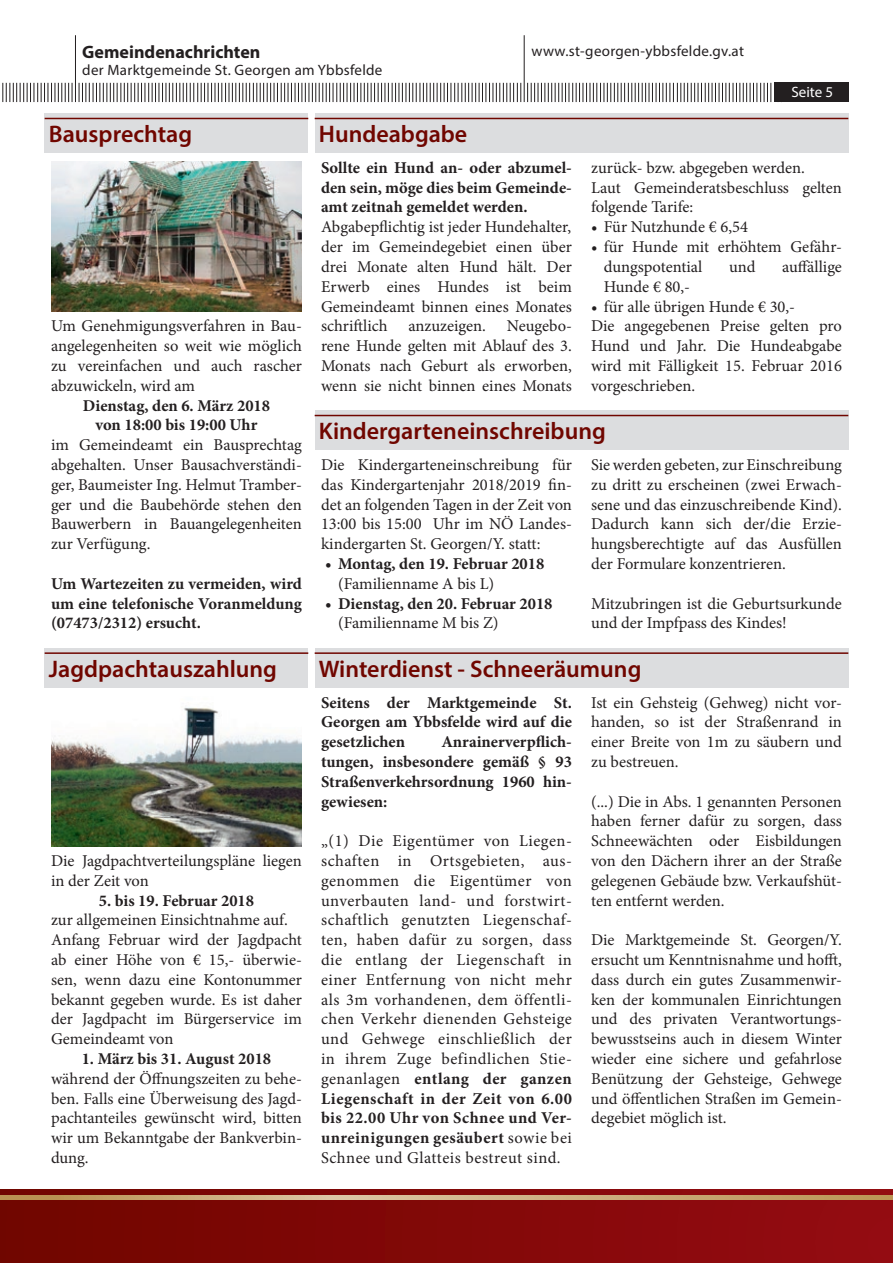
<style>
.page{position:relative;width:893px;height:1263px;background:#fff}
.page>*{position:absolute;margin:0;border:0;box-sizing:border-box;transform-origin:0 0}
.t1{font:600 24px "Myriad Pro";color:#700600}
.t2{font:700 18px "Myriad Pro";color:#231f20}
.t3{font:16.5px/19.8px "Minion Pro";color:#231f20;text-align:justify}
.t4{font:700 16.5px/19.8px "Minion Pro";color:#231f20;text-align:justify}
.t5{font:15px "Myriad Pro";letter-spacing:.02em;color:#231f20}
.t6{font:15px "Myriad Pro";color:#fff}
.s1{font-weight:700}
</style>
<div class="page">
<hr style="left:524px;top:35px;width:1px;height:67px;background:#231f20">
<hr style="left:75px;top:35px;width:1px;height:67px;background:#231f20">
<svg style="left:79px;top:83px;width:442px;height:19px"></svg>
<svg style="left:2px;top:83px;width:71px;height:19px"></svg>
<svg style="left:527px;top:83px;width:244px;height:19px"></svg>
<div style="left:774px;top:83px;width:74px;height:19px;background:#231f20"></div>
<div style="left:0;top:1189px;width:893px;height:74px;background:linear-gradient(to right,#730a02,#961015)"></div>
<svg style="left:0;top:1195px;width:893px;height:4px;background:#c9aa79"></svg>
<div style="left:45px;top:113px;width:263px;height:40px;background:#dcdddf"></div>
<hr style="left:45px;top:118px;width:263px;height:1px;background:#700600">
<img style="left:51px;top:162px;width:251px;height:149px">
<div style="left:315px;top:648px;width:533px;height:40px;background:#dcdddf"></div>
<hr style="left:315px;top:652px;width:533px;height:2px;background:#700600">
<div style="left:45px;top:648px;width:263px;height:40px;background:#dcdddf"></div>
<hr style="left:45px;top:652px;width:263px;height:2px;background:#700600">
<img style="left:51px;top:707px;width:251px;height:139px">
<div style="left:315px;top:113px;width:533px;height:40px;background:#dcdddf"></div>
<hr style="left:315px;top:118px;width:533px;height:1px;background:#700600">
<div style="left:315px;top:410px;width:533px;height:40px;background:#dcdddf"></div>
<hr style="left:315px;top:415px;width:533px;height:1px;background:#700600">
<p class="t2" style="left:82px;top:40px;width:180px">Gemeindenachrichten</p>
<p class="t5" style="left:532px;top:42px;width:214px">www.st-georgen-ybbsfelde.gv.at</p>
<p class="t5" style="left:82px;top:61px;width:302px">der Marktgemeinde St. Georgen am Ybbsfelde</p>
<p class="t6" style="left:791px;top:83px;width:43px">Seite 5</p>
<h1 class="t1" style="left:49px;top:119px;width:145px">Bausprechtag</h1>
<p class="t3" style="left:51px;top:316px;width:252px">Um Genehmigungsverfahren in Bau&shy;angelegenheiten so weit wie möglich zu vereinfachen und auch rascher abzuwickeln, wird am</p>
<p class="t4" style="left:83px;top:395px;width:189px;text-align:center">Dienstag, den 6. März 2018 von 18:00 bis 19:00 Uhr</p>
<p class="t3" style="left:51px;top:435px;width:252px">im Gemeindeamt ein Bausprechtag abgehalten. Unser Bausachverständi&shy;ger, Baumeister Ing. Helmut Tramber&shy;ger und die Baubehörde stehen den Bauwerbern in Bauangelegenheiten zur Verfügung.</p>
<p class="t4" style="left:51px;top:573px;width:252px">Um Wartezeiten zu vermeiden, wird um eine telefonische Voranmeldung (07473/2312) ersucht.</p>
<h1 class="t1" style="left:49px;top:654px;width:230px">Jagdpachtauszahlung</h1>
<p class="t3" style="left:51px;top:851px;width:252px">Die Jagdpachtverteilungspläne liegen in der Zeit von</p>
<p class="t4" style="left:99px;top:890px;width:157px">5. bis 19. Februar 2018</p>
<p class="t3" style="left:51px;top:910px;width:252px;text-align:left">zur allgemeinen Einsichtnahme auf.<br>Anfang Februar wird der Jagdpacht ab einer Höhe von € 15,- überwie&shy;sen, wenn dazu eine Kontonummer bekannt gegeben wurde. Es ist daher der Jagdpacht im Bürgerservice im<br>Gemeindeamt von</p>
<p class="t4" style="left:82px;top:1048px;width:191px">1. März bis 31. August 2018</p>
<p class="t3" style="left:51px;top:1069px;width:252px">während der Öffnungszeiten zu behe&shy;ben. Falls eine Überweisung des Jagd&shy;pachtanteiles gewünscht wird, bitten wir um Bekanntgabe der Bankverbin&shy;dung.</p>
<h1 class="t1" style="left:319px;top:119px;width:150px">Hundeabgabe</h1>
<p class="t4" style="left:321px;top:157px;width:252px">Sollte ein Hund an- oder abzumel&shy;den sein, möge dies beim Gemeinde&shy;amt zeitnah gemeldet werden.</p>
<p class="t3" style="left:321px;top:217px;width:252px">Abgabepflichtig ist jeder Hundehalter, der im Gemeindegebiet einen über drei Monate alten Hund hält. Der Erwerb eines Hundes ist beim Gemeindeamt binnen eines Monates schriftlich</p>
<p class="t3" style="left:591px;top:158px;width:252px;text-align:left">zurück- bzw. abgegeben werden.<br>Laut Gemeinderatsbeschluss gelten folgende Tarife:</p>
<p class="t3" style="left:591px;top:217px;width:158px">• Für Nutzhunde € 6,54</p>
<p class="t3" style="left:604px;top:237px;width:240px;text-indent:-13px">• für Hunde mit erhöhtem Gefähr&shy;dungspotential</p>
<p class="t3" style="left:729px;top:257px;width:28px">und</p>
<p class="t3" style="left:782px;top:257px;width:61px">auffällige</p>
<p class="t3" style="left:604px;top:277px;width:88px">Hunde € 80,-</p>
<p class="t3" style="left:591px;top:296px;width:252px;text-align:left">• für alle übrigen Hunde € 30,-<br>Die angegebenen Preise gelten pro<br>Hund und Jahr. Die Hundeabgabe wird mit Fälligkeit 15. Februar 2016 vorgeschrieben.</p>
<h1 class="t1" style="left:319px;top:416px;width:288px">Kindergarteneinschreibung</h1>
<p class="t3" style="left:321px;top:455px;width:252px">Die Kindergarteneinschreibung für das Kindergartenjahr 2018/2019 fin&shy;det an folgenden Tagen in der Zeit von 13:00 bis 15:00 Uhr im NÖ Landes&shy;kindergarten St. Georgen/Y. statt:</p>
<p class="t4" style="left:325px;top:553px;width:221px">• Montag, den 19. Februar 2018</p>
<p class="t3" style="left:338px;top:574px;width:158px">(Familienname A bis L)</p>
<p class="t4" style="left:325px;top:593px;width:229px">• Dienstag, den 20. Februar 2018</p>
<p class="t3" style="left:338px;top:613px;width:162px">(Familienname M bis Z)</p>
<p class="t3" style="left:321px;top:316px;width:252px;text-indent:186px">Neugebo&shy;rene Hunde gelten mit Ablauf des 3.<br>Monats nach Geburt als erworben, wenn sie nicht binnen eines Monats</p>
<p class="t3" style="left:408px;top:316px;width:79px">anzuzeigen.</p>
<p class="t3" style="left:591px;top:455px;width:252px">Sie werden gebeten, zur Einschreibung zu dritt zu erscheinen (zwei Erwach&shy;sene und das einzuschreibende Kind).<br>Dadurch kann sich der/die Erzie&shy;hungsberechtigte auf das Ausfüllen der Formulare konzentrieren.</p>
<p class="t3" style="left:591px;top:593px;width:252px">Mitzubringen ist die Geburtsurkunde und der Impfpass des Kindes!</p>
<h1 class="t1" style="left:319px;top:654px;width:324px">Winterdienst - Schneeräumung</h1>
<p class="t4" style="left:321px;top:692px;width:252px">Seitens der Marktgemeinde St.<br>Georgen am Ybbsfelde wird auf die gesetzlichen</p>
<p class="t3" style="left:591px;top:692px;width:252px">Ist ein Gehsteig (Gehweg) nicht vor&shy;handen, so ist der Straßenrand in einer Breite von 1m zu säubern und zu bestreuen.</p>
<p class="t3" style="left:591px;top:791px;width:252px">(...) Die in Abs. 1 genannten Personen haben ferner dafür zu sorgen, dass Schneewächten oder Eisbildungen von den Dächern ihrer an der Straße gelegenen Gebäude bzw. Verkaufshüt&shy;ten entfernt werden.</p>
<p class="t3" style="left:591px;top:930px;width:252px">Die Marktgemeinde St. Georgen/Y. ersucht um Kenntnisnahme und hofft, dass durch ein gutes Zusammenwir&shy;ken der kommunalen Einrichtungen und des privaten Verantwortungs&shy;bewusstseins auch in diesem Winter wieder eine sichere und gefahrlose Benützung der Gehsteige, Gehwege und öffentlichen Straßen im Gemein&shy;degebiet möglich ist.</p>
<p class="t4" style="left:321px;top:732px;width:252px;text-indent:120px">Anrainerverpflich&shy;tungen, insbesondere gemäß § 93<br>Straßenverkehrsordnung 1960 hin&shy;gewiesen:</p>
<p class="t3" style="left:321px;top:831px;width:252px">„(1) Die Eigentümer von Liegen&shy;schaften in Ortsgebieten, aus&shy;genommen die Eigentümer von unverbauten land- und forstwirt&shy;schaftlich genutzten Liegenschaf&shy;ten, haben dafür zu sorgen, dass die entlang der Liegenschaft in einer Entfernung von nicht mehr als 3m vorhandenen, dem öffentli&shy;chen Verkehr dienenden Gehsteige und Gehwege einschließlich der in ihrem Zuge befindlichen Stie&shy;genanlagen <span class="s1">entlang der ganzen Liegenschaft in der Zeit von 6.00 bis 22.00 Uhr von Schnee und Ver&shy;unreinigungen gesäubert</span> sowie bei Schnee und Glatteis bestreut sind.</p>
</div>
